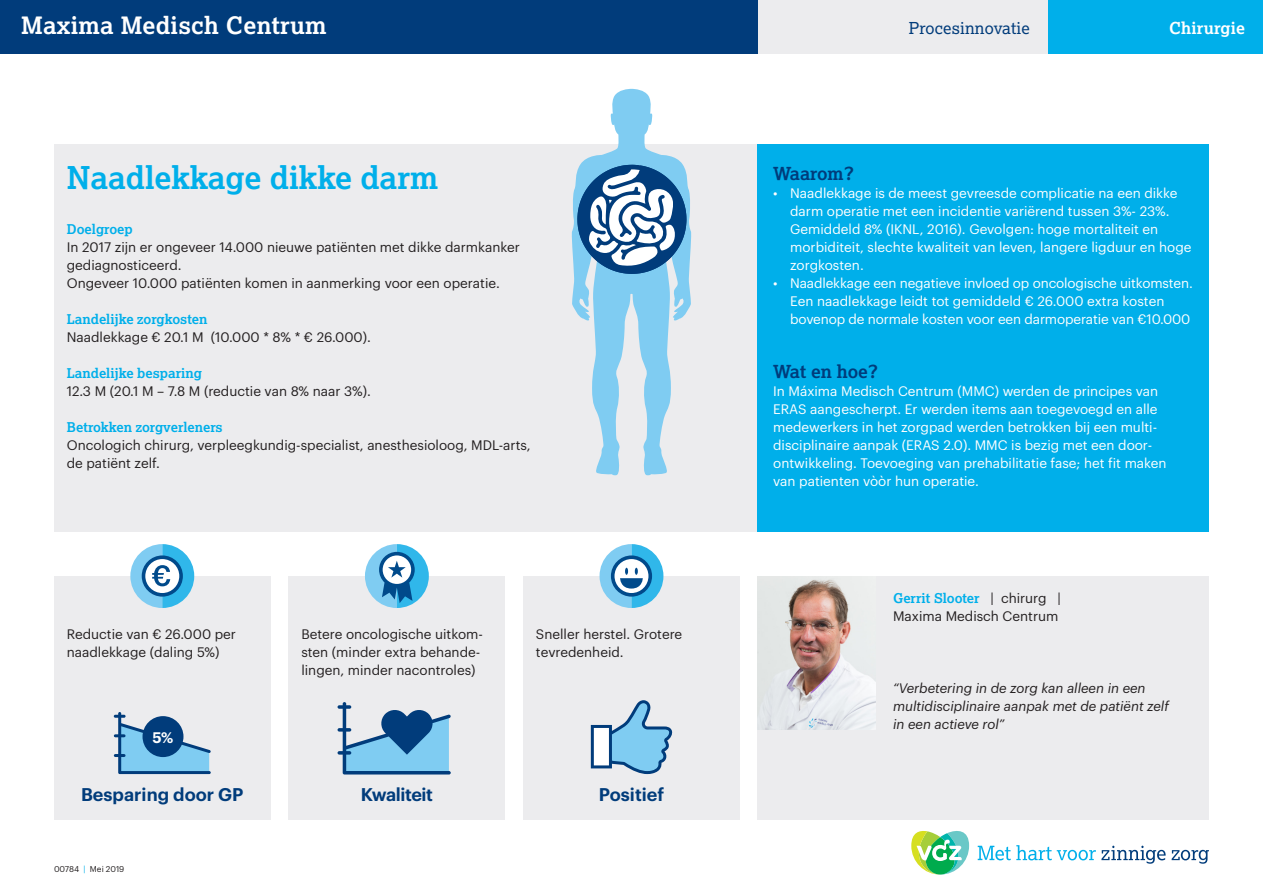
<style>
.page{position:relative;width:1263px;height:893px;background:#fff}
.page>*{position:absolute;margin:0;border:0;box-sizing:border-box;transform-origin:0 0}
.Titel{font:700 31.5px "Lexia";color:#00afea}
.t1{font:700 24px "Lexia";letter-spacing:.01em;color:#fff}
.Grafiek{font:600 18px "Graphik";color:#013c7b}
.Grote_kop_donkerblau{font:700 18px "Lexia";color:#013c7b}
.Grafiek-2{font:600 18px "Graphik";letter-spacing:-.025em;color:#013c7b}
.t2{font:16.5px "Lexia";letter-spacing:.01em;color:#013c7b}
.t3{font:700 16.5px "Lexia";letter-spacing:.01em;color:#fff}
.Titel-2{font:600 15px "Graphik";color:#fff}
.Body{font:13.5px/18px "Graphik";color:#fff}
.Body-2{font:13.5px/18px "Graphik";color:#231f20}
._7_arts_citaat{font:italic 13.5px/18px "Graphik";color:#231f20}
.Kleine_kop_lichtblau{font:700 13.5px "Lexia";color:#00afea}
.Kleine_kop_lichtblau-2{font:13.5px/18px "Graphik";color:#231f20}
.Body-3{font:8.25px "Graphik";letter-spacing:-.005em;color:#231f20}
.s1{color:#00afea}
.s2{font-family:"Lexia";font-weight:700;color:#00afea}
</style>
<div class="page">
<svg style="left:911px;top:831px;width:58px;height:44px"></svg>
<svg style="left:978px;top:845px;width:187px;height:19px"></svg>
<svg style="left:1171px;top:850px;width:38px;height:14px"></svg>
<div style="left:1048px;top:0;width:215px;height:54px;background:#00afea"></div>
<div style="left:758px;top:0;width:290px;height:54px;background:#ececee"></div>
<div style="left:0;top:0;width:758px;height:54px;background:#013c7b"></div>
<div style="left:54px;top:144px;width:1155px;height:387px;background:#ececee"></div>
<div style="left:758px;top:144px;width:451px;height:387px;background:#00afea"></div>
<div style="left:54px;top:576px;width:217px;height:243px;background:#ececee"></div>
<div style="left:289px;top:576px;width:216px;height:243px;background:#ececee"></div>
<div style="left:523px;top:576px;width:217px;height:243px;background:#ececee"></div>
<svg style="left:572px;top:89px;width:119px;height:386px"></svg>
<svg style="left:599px;top:544px;width:64px;height:64px"></svg>
<svg style="left:365px;top:544px;width:64px;height:64px"></svg>
<svg style="left:130px;top:544px;width:64px;height:64px"></svg>
<svg style="left:114px;top:712px;width:97px;height:62px"></svg>
<div style="left:143px;top:716px;width:40px;height:41px;background:#013c7b;border-radius:50%"></div>
<svg style="left:591px;top:700px;width:81px;height:74px"></svg>
<div style="left:758px;top:576px;width:451px;height:243px;background:#ececee"></div>
<img style="left:758px;top:579px;width:117px;height:150px">
<svg style="left:577px;top:165px;width:109px;height:109px;background:#759ec1"></svg>
<svg style="left:338px;top:702px;width:113px;height:72px"></svg>
<p class="t1" style="left:21px;top:11px;width:307px">Maxima Medisch Centrum</p>
<p class="t2" style="left:909px;top:18px;width:122px">Procesinnovatie</p>
<p class="t3" style="left:1169px;top:18px;width:77px">Chirurgie</p>
<p class="Titel" style="left:67px;top:158px;width:373px">Naadlekkage dikke darm</p>
<p class="Kleine_kop_lichtblau" style="left:67px;top:221px;width:68px">Doelgroep</p>
<p class="Body-2" style="left:67px;top:237px;width:455px">In 2017 zijn er ongeveer 14.000 nieuwe patiënten met dikke darmkanker gediagnosticeerd.</p>
<p class="Body-2" style="left:67px;top:273px;width:435px">Ongeveer 10.000 patiënten komen in aanmerking voor een operatie.</p>
<p class="Kleine_kop_lichtblau" style="left:67px;top:311px;width:142px">Landelijke zorgkosten</p>
<p class="Body-2" style="left:67px;top:327px;width:306px">Naadlekkage € 20.1 M (10.000 * 8% * € 26.000).</p>
<p class="Kleine_kop_lichtblau" style="left:67px;top:365px;width:137px">Landelijke besparing</p>
<p class="Body-2" style="left:67px;top:381px;width:306px">12.3 M (20.1 M – 7.8 M (reductie van 8% naar 3%).</p>
<p class="Kleine_kop_lichtblau" style="left:67px;top:419px;width:157px">Betrokken zorgverleners</p>
<p class="Body-2" style="left:67px;top:435px;width:465px">Oncologich chirurg, verpleegkundig-specialist, anesthesioloog, MDL-arts, de patiënt zelf.</p>
<p class="Body-2" style="left:67px;top:624px;width:171px">Reductie van € 26.000 per naadlekkage (daling 5%)</p>
<p class="Titel-2" style="left:153px;top:726px;width:22px">5%</p>
<p class="Body-2" style="left:301px;top:624px;width:183px">Betere oncologische uitkom&shy;sten (minder extra behande&shy;lingen, minder nacontroles)</p>
<p class="Body-2" style="left:536px;top:624px;width:148px">Sneller herstel. Grotere tevredenheid.</p>
<p class="Grafiek" style="left:81px;top:781px;width:164px">Besparing door GP</p>
<p class="Grafiek" style="left:599px;top:781px;width:67px">Positief</p>
<p class="Grafiek-2" style="left:361px;top:781px;width:73px">Kwaliteit</p>
<p class="Body-3" style="left:54px;top:863px;width:72px">00784 <span class="s1">|</span> Mei 2019</p>
<p class="Grote_kop_donkerblau" style="left:773px;top:162px;width:82px">Waarom?</p>
<p class="Body" style="left:790px;top:183px;width:403px;text-indent:-17px">• Naadlekkage is de meest gevreesde complicatie na een dikke darm operatie met een incidentie variërend tussen 3%- 23%.<br>Gemiddeld 8% (IKNL, 2016). Gevolgen: hoge mortaliteit en morbiditeit, slechte kwaliteit van leven, langere ligduur en hoge zorgkosten.</p>
<p class="Body" style="left:790px;top:273px;width:404px;text-indent:-17px">• Naadlekkage een negatieve invloed op oncologische uitkomsten.<br>Een naadlekkage leidt tot gemiddeld € 26.000 extra kosten bovenop de normale kosten voor een darmoperatie van €10.000</p>
<p class="Grote_kop_donkerblau" style="left:773px;top:360px;width:107px">Wat en hoe?</p>
<p class="Body" style="left:773px;top:381px;width:395px">In Máxima Medisch Centrum (MMC) werden de principes van ERAS aangescherpt. Er werden items aan toegevoegd en alle medewerkers in het zorgpad werden betrokken bij een multi&shy;disciplinaire aanpak (ERAS 2.0). MMC is bezig met een door&shy;ontwikkeling. Toevoeging van prehabilitatie fase; het fit maken van patienten vòòr hun operatie.</p>
<p class="Kleine_kop_lichtblau-2" style="left:893px;top:588px;width:169px"><span class="s2">Gerrit Slooter</span> | chirurg |<br>Maxima Medisch Centrum</p>
<p class="_7_arts_citaat" style="left:893px;top:678px;width:277px">“Verbetering in de zorg kan alleen in een multidisciplinaire aanpak met de patiënt zelf in een actieve rol”</p>
</div>
